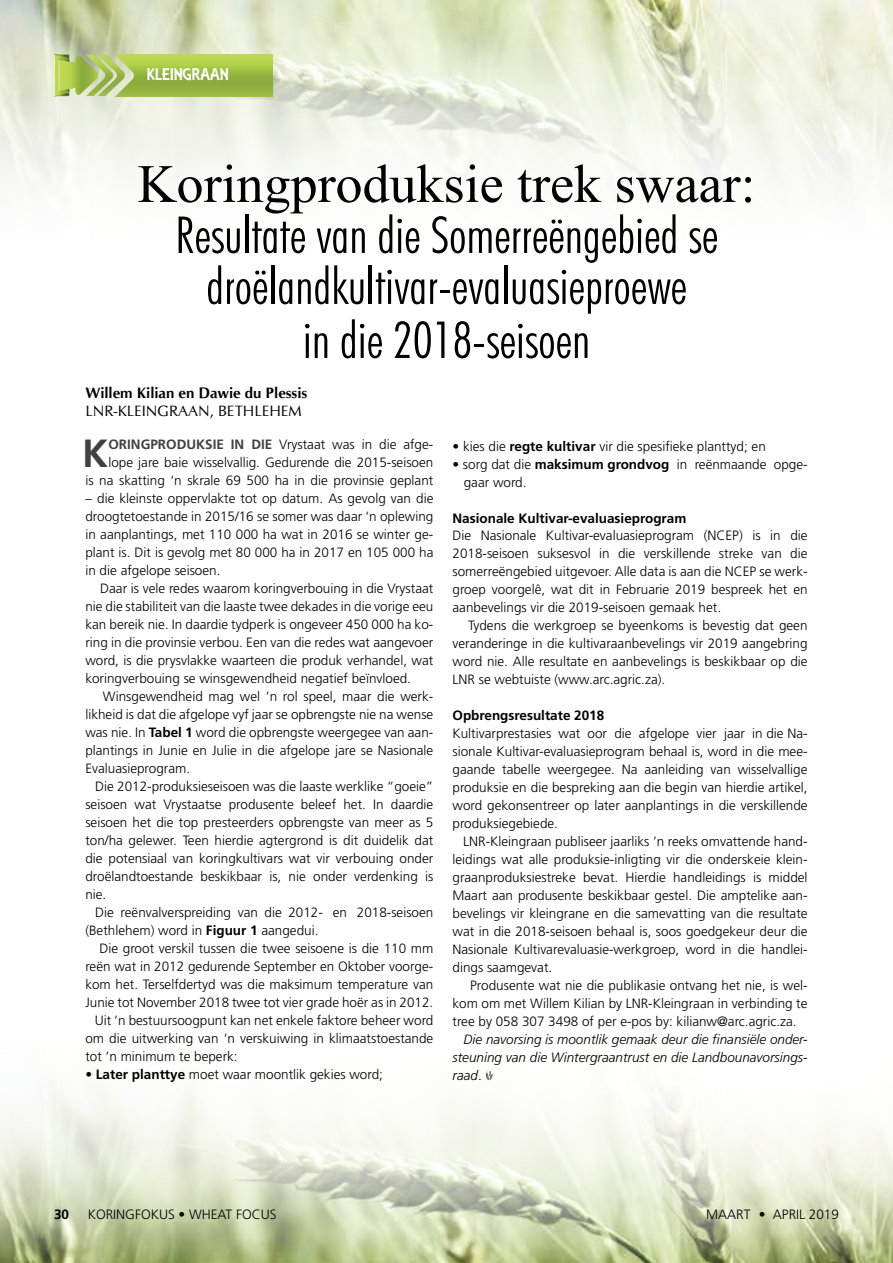
<style>
.page{position:relative;width:893px;height:1263px;background:#fff}
.page>*{position:absolute;margin:0;border:0;box-sizing:border-box;transform-origin:0 0}
.t1{font:54px "Times New Roman";color:#000}
.t2{font:300 condensed 51px/52.5px "Futura BT";color:#000;text-align:center}
.t3{font:700 39.3px "Frutiger LT Std";color:#414042}
.t4{font:18px "ARESSENCE";color:#fff}
.t5{font:700 15px "CG Omega";color:#000}
.t6{font:15px "CG Omega";color:#000}
.t7{font:300 13.5px/18px "Frutiger LT Std";color:#000;text-align:justify}
.t8{font:italic 300 13.5px/18px "Frutiger LT Std";color:#000;text-align:justify}
.t9{font:700 13.5px "Frutiger LT Std";color:#000}
.s1{font-weight:700;color:#414042}
.s2{font-weight:700}
.s3{font-style:normal}
</style>
<div class="page">
<img style="left:0;top:1080px;width:893px;height:183px">
<img style="left:0;top:0;width:893px;height:185px">
<svg style="left:485px;top:1070px;width:9px;height:10px"></svg>
<svg style="left:54px;top:54px;width:219px;height:43px;background:#a6c253"></svg>
<h3 class="t4" style="left:147px;top:64px;width:84px">KLEINGRAAN</h3>
<h1 class="t1" style="left:138px;top:146px;width:619px">Koringproduksie trek swaar:</h1>
<h2 class="t2" style="left:175px;top:208px;width:545px">Resultate van die Somerreëngebied se droëlandkultivar-evaluasieproewe<br>in die 2018-seisoen</h2>
<p class="t5" style="left:85px;top:383px;width:223px">Willem Kilian en Dawie du Plessis</p>
<p class="t6" style="left:85px;top:402px;width:218px">LNR-KLEINGRAAN, BETHLEHEM</p>
<p class="t7" style="left:85px;top:436px;width:349px;text-align:right"><span class="s1">ORINGPRODUKSIE IN DIE</span> Vrystaat was in die afge&shy;lope jare baie wisselvallig. Gedurende die 2015-seisoen<br>is na skatting ‘n skrale 69 500 ha in die provinsie geplant</p>
<p class="t7" style="left:85px;top:490px;width:350px">– die kleinste oppervlakte tot op datum. As gevolg van die droogtetoestande in 2015/16 se somer was daar ‘n oplewing in aanplantings, met 110 000 ha wat in 2016 se winter ge&shy;plant is. Dit is gevolg met 80 000 ha in 2017 en 105 000 ha in die afgelope seisoen.</p>
<p class="t7" style="left:85px;top:580px;width:349px;text-indent:15px">Daar is vele redes waarom koringverbouing in die Vrystaat nie die stabiliteit van die laaste twee dekades in die vorige eeu kan bereik nie. In daardie tydperk is ongeveer 450 000 ha ko&shy;ring in die provinsie verbou. Een van die redes wat aangevoer word, is die prysvlakke waarteen die produk verhandel, wat koringverbouing se winsgewendheid negatief beïnvloed.</p>
<p class="t7" style="left:85px;top:688px;width:349px;text-indent:17px">Winsgewendheid mag wel ‘n rol speel, maar die werk&shy;likheid is dat die afgelope vyf jaar se opbrengste nie na wense was nie. In <span class="s2">Tabel 1</span> word die opbrengste weergegee van aan&shy;plantings in Junie en Julie in die afgelope jare se Nasionale Evaluasieprogram.</p>
<p class="t7" style="left:85px;top:778px;width:349px;text-indent:10px">Die 2012-produksieseisoen was die laaste werklike “goeie” seisoen wat Vrystaatse produsente beleef het. In daardie seisoen het die top presteerders opbrengste van meer as 5 ton/ha gelewer. Teen hierdie agtergrond is dit duidelik dat die potensiaal van koringkultivars wat vir verbouing onder droëlandtoestande beskikbaar is, nie onder verdenking is nie.</p>
<p class="t7" style="left:85px;top:904px;width:349px;text-indent:10px">Die reënvalverspreiding van die 2012- en 2018-seisoen (Bethlehem) word in <span class="s2">Figuur 1</span> aangedui.</p>
<p class="t7" style="left:99px;top:940px;width:335px">Die groot verskil tussen die twee seisoene is die 110 mm</p>
<p class="t7" style="left:85px;top:958px;width:349px">reën wat in 2012 gedurende September en Oktober voorge-</p>
<p class="t7" style="left:85px;top:976px;width:349px">kom het. Terselfdertyd was die maksimum temperature van</p>
<p class="t7" style="left:85px;top:994px;width:349px">Junie tot November 2018 twee tot vier grade hoër as in 2012.</p>
<p class="t7" style="left:95px;top:1012px;width:340px">Uit ‘n bestuursoogpunt kan net enkele faktore beheer word</p>
<p class="t7" style="left:85px;top:1030px;width:349px">om die uitwerking van ‘n verskuiwing in klimaatstoestande</p>
<p class="t7" style="left:85px;top:1048px;width:154px">tot ‘n minimum te beperk:</p>
<p class="t7" style="left:85px;top:1066px;width:299px">• <span class="s2">Later planttye</span> moet waar moontlik gekies word;</p>
<h3 class="t3" style="left:82px;top:431px;width:28px">K</h3>
<p class="t7" style="left:452px;top:437px;width:315px">• kies die <span class="s2">regte kultivar</span> vir die spesifieke planttyd; en</p>
<p class="t7" style="left:464px;top:455px;width:345px;text-indent:-11px">• sorg dat die <span class="s2">maksimum grondvog</span> in reënmaande opge&shy;gaar word.</p>
<p class="t9" style="left:452px;top:510px;width:235px">Nasionale Kultivar-evaluasieprogram</p>
<p class="t7" style="left:452px;top:527px;width:357px">Die Nasionale Kultivar-evaluasieprogram (NCEP) is in die 2018-seisoen suksesvol in die verskillende streke van die somerreëngebied uitgevoer. Alle data is aan die NCEP se werk&shy;groep voorgelê, wat dit in Februarie 2019 bespreek het en aanbevelings vir die 2019-seisoen gemaak het.</p>
<p class="t7" style="left:452px;top:617px;width:357px;text-indent:16px">Tydens die werkgroep se byeenkoms is bevestig dat geen veranderinge in die kultivaraanbevelings vir 2019 aangebring word nie. Alle resultate en aanbevelings is beskikbaar op die LNR se webtuiste (www.arc.agric.za).</p>
<p class="t9" style="left:452px;top:708px;width:153px">Opbrengsresultate 2018</p>
<p class="t7" style="left:452px;top:725px;width:357px">Kultivarprestasies wat oor die afgelope vier jaar in die Na&shy;sionale Kultivar-evaluasieprogram behaal is, word in die mee&shy;gaande tabelle weergegee. Na aanleiding van wisselvallige produksie en die bespreking aan die begin van hierdie artikel, word gekonsentreer op later aanplantings in die verskillende produksiegebiede.</p>
<p class="t7" style="left:452px;top:833px;width:357px;text-indent:11px">LNR-Kleingraan publiseer jaarliks ’n reeks omvattende hand&shy;leidings wat alle produksie-inligting vir die onderskeie klein&shy;graanproduksiestreke bevat. Hierdie handleidings is middel Maart aan produsente beskikbaar gestel. Die amptelike aan&shy;bevelings vir kleingrane en die samevatting van die resultate wat in die 2018-seisoen behaal is, soos goedgekeur deur die Nasionale Kultivarevaluasie-werkgroep, word in die handlei&shy;dings saamgevat.</p>
<p class="t7" style="left:452px;top:977px;width:357px;text-indent:18px">Produsente wat nie die publikasie ontvang het nie, is wel&shy;kom om met Willem Kilian by LNR-Kleingraan in verbinding te tree by 058 307 3498 of per e-pos by: kilianw@arc.agric.za.</p>
<p class="t8" style="left:452px;top:1031px;width:357px;text-indent:11px">Die navorsing is moontlik gemaak deur die finansiële onder&shy;steuning van die Wintergraantrust en die Landbounavorsings&shy;raad<span class="s3">.</span></p>
<p class="t9" style="left:54px;top:1206px;width:17px">30</p>
<p class="t7" style="left:88px;top:1205px;width:190px">KORINGFOKUS • WHEAT FOCUS</p>
<p class="t7" style="left:706px;top:1205px;width:134px">MAART • APRIL 2019</p>
</div>
